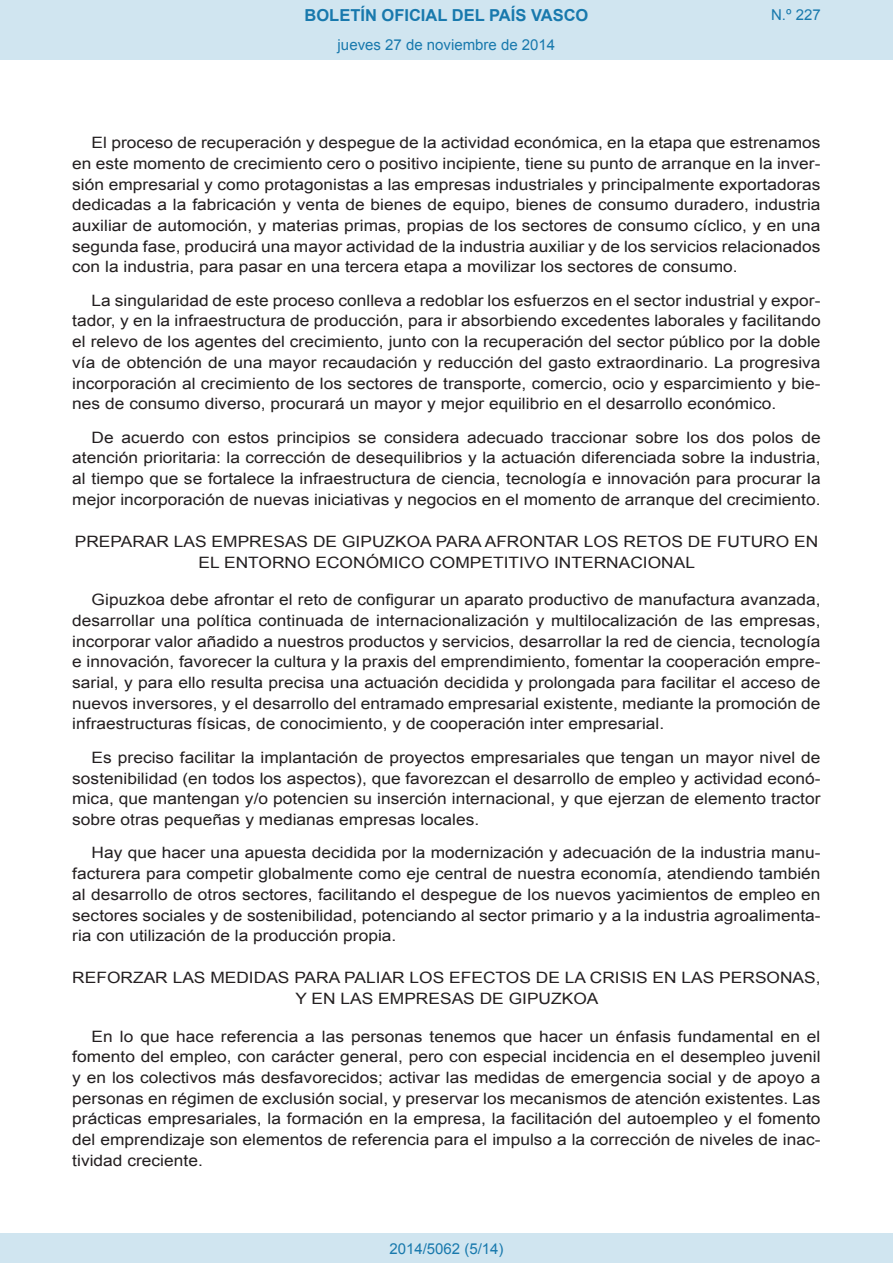
<style>
.page{position:relative;width:893px;height:1263px;background:#fff}
.page>*{position:absolute;margin:0;border:0;box-sizing:border-box;transform-origin:0 0}
.t1{font:700 16.5px "Arial";color:#1879ad}
.BOPVDetalle{font:15.6px/20.7px "Arial";color:#231f20;text-align:justify;scale:1.11 1}
.BOPVClave{font:15.6px/20.7px "Arial";color:#231f20;text-align:center;scale:1.11 1}
.Paginacion_Centro{font:15px "Arial";color:#1879ad}
</style>
<div class="page">
<div style="left:0;top:0;width:893px;height:60px;background:#d0e5f0"></div>
<div style="left:0;top:1233px;width:893px;height:30px;background:#d0e5f0"></div>
<p class="t1" style="left:305px;top:4px;width:285px">BOLETÍN OFICIAL DEL PAÍS VASCO</p>
<p class="Paginacion_Centro" style="left:338px;top:35px;width:219px">jueves 27 de noviembre de 2014</p>
<p class="Paginacion_Centro" style="left:771px;top:5px;width:51px">N.º 227</p>
<p class="BOPVDetalle" style="left:72px;top:132px;width:676px;text-indent:19px">El proceso de recuperación y despegue de la actividad económica, en la etapa que estrenamos en este momento de crecimiento cero o positivo incipiente, tiene su punto de arranque en la inver&shy;sión empresarial y como protagonistas a las empresas industriales y principalmente exportadoras dedicadas a la fabricación y venta de bienes de equipo, bienes de consumo duradero, industria auxiliar de automoción, y materias primas, propias de los sectores de consumo cíclico, y en una segunda fase, producirá una mayor actividad de la industria auxiliar y de los servicios relacionados con la industria, para pasar en una tercera etapa a movilizar los sectores de consumo.</p>
<p class="BOPVDetalle" style="left:72px;top:290px;width:676px;text-indent:19px">La singularidad de este proceso conlleva a redoblar los esfuerzos en el sector industrial y expor&shy;tador, y en la infraestructura de producción, para ir absorbiendo excedentes laborales y facilitando el relevo de los agentes del crecimiento, junto con la recuperación del sector público por la doble vía de obtención de una mayor recaudación y reducción del gasto extraordinario. La progresiva incorporación al crecimiento de los sectores de transporte, comercio, ocio y esparcimiento y bie&shy;nes de consumo diverso, procurará un mayor y mejor equilibrio en el desarrollo económico.</p>
<p class="BOPVDetalle" style="left:72px;top:427px;width:676px;text-indent:19px">De acuerdo con estos principios se considera adecuado traccionar sobre los dos polos de atención prioritaria: la corrección de desequilibrios y la actuación diferenciada sobre la industria, al tiempo que se fortalece la infraestructura de ciencia, tecnología e innovación para procurar la mejor incorporación de nuevas iniciativas y negocios en el momento de arranque del crecimiento.</p>
<p class="BOPVClave" style="left:75px;top:531px;width:671px">PREPARAR LAS EMPRESAS DE GIPUZKOA PARA AFRONTAR LOS RETOS DE FUTURO EN<br>EL ENTORNO ECONÓMICO COMPETITIVO INTERNACIONAL</p>
<p class="BOPVDetalle" style="left:72px;top:589px;width:676px;text-indent:19px">Gipuzkoa debe afrontar el reto de configurar un aparato productivo de manufactura avanzada, desarrollar una política continuada de internacionalización y multilocalización de las empresas, incorporar valor añadido a nuestros productos y servicios, desarrollar la red de ciencia, tecnología e innovación, favorecer la cultura y la praxis del emprendimiento, fomentar la cooperación empre&shy;sarial, y para ello resulta precisa una actuación decidida y prolongada para facilitar el acceso de nuevos inversores, y el desarrollo del entramado empresarial existente, mediante la promoción de infraestructuras físicas, de conocimiento, y de cooperación inter empresarial.</p>
<p class="BOPVDetalle" style="left:72px;top:747px;width:676px;text-indent:19px">Es preciso facilitar la implantación de proyectos empresariales que tengan un mayor nivel de sostenibilidad (en todos los aspectos), que favorezcan el desarrollo de empleo y actividad econó&shy;mica, que mantengan y/o potencien su inserción internacional, y que ejerzan de elemento tractor sobre otras pequeñas y medianas empresas locales.</p>
<p class="BOPVDetalle" style="left:72px;top:843px;width:676px;text-indent:19px">Hay que hacer una apuesta decidida por la modernización y adecuación de la industria manu&shy;facturera para competir globalmente como eje central de nuestra economía, atendiendo también al desarrollo de otros sectores, facilitando el despegue de los nuevos yacimientos de empleo en sectores sociales y de sostenibilidad, potenciando al sector primario y a la industria agroalimenta&shy;ria con utilización de la producción propia.</p>
<p class="BOPVClave" style="left:72px;top:967px;width:676px">REFORZAR LAS MEDIDAS PARA PALIAR LOS EFECTOS DE LA CRISIS EN LAS PERSONAS,<br>Y EN LAS EMPRESAS DE GIPUZKOA</p>
<p class="BOPVDetalle" style="left:72px;top:1026px;width:676px;text-indent:19px">En lo que hace referencia a las personas tenemos que hacer un énfasis fundamental en el fomento del empleo, con carácter general, pero con especial incidencia en el desempleo juvenil y en los colectivos más desfavorecidos; activar las medidas de emergencia social y de apoyo a personas en régimen de exclusión social, y preservar los mecanismos de atención existentes. Las prácticas empresariales, la formación en la empresa, la facilitación del autoempleo y el fomento del emprendizaje son elementos de referencia para el impulso a la corrección de niveles de inac&shy;tividad creciente.</p>
<p class="Paginacion_Centro" style="left:389px;top:1238px;width:116px">2014/5062 (5/14)</p>
</div>
